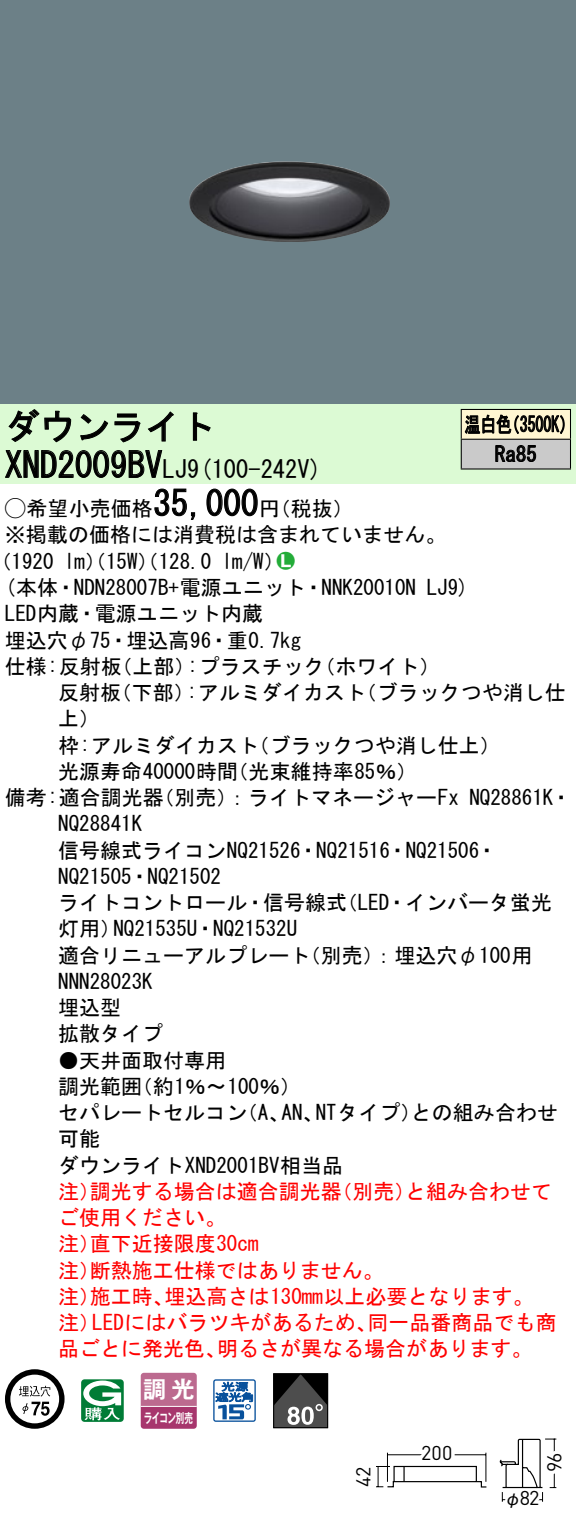
<style>
.page{position:relative;width:576px;height:1524px;background:#fff}
.page>*{position:absolute;margin:0;border:0;box-sizing:border-box;transform-origin:0 0}
.t1{font:35px "MS Gothic";color:#000}
.t2{font:24.5px "MS Gothic";color:#000}
.t3{font:23.1px "Gothic MB101 Pro De Bold 90 pv RKSJ H";color:#fff}
.t4{font:21px/26.2px "MS Gothic";color:#000}
.t5{font:21px/26.2px "MS Gothic";color:#f00}
.t6{font:21px/29.8px "MS Gothic";color:#000;scale:.75 1}
.t7{font:21px "Ford Classification 1";color:#23ac38}
.t8{font:19.95px "DINOT";letter-spacing:.005em;color:#000}
.t9{font:17.5px "Gothic BBB Pro Medium 90 pv RKSJ H";color:#000}
.t10{font:13.3px "Gothic MB101 Pro De Bold 90 pv RKSJ H";letter-spacing:-.05em;color:#fff;scale:.65 1}
.s1{font-size:24.5px}
.s2{font-family:"Ford Classification 1"}
.s3{color:#fff}
</style>
<div class="page">
<div style="left:0;top:0;width:575px;height:404px;background:#6c8087"></div>
<img style="left:189px;top:161px;width:201px;height:81px">
<div style="left:0;top:404px;width:575px;height:79px;background:#dcfad4"></div>
<svg style="left:8px;top:409px;width:64px;height:34px"></svg>
<svg style="left:80px;top:413px;width:60px;height:30px"></svg>
<svg style="left:147px;top:411px;width:26px;height:31px"></svg>
<svg style="left:192px;top:412px;width:19px;height:29px"></svg>
<svg style="left:5px;top:450px;width:158px;height:28px"></svg>
<svg style="left:154px;top:488px;width:42px;height:32px"></svg>
<svg style="left:206px;top:488px;width:52px;height:29px"></svg>
<svg style="left:5px;top:1369px;width:59px;height:60px"></svg>
<svg style="left:81px;top:1379px;width:43px;height:43px"></svg>
<svg style="left:140px;top:1373px;width:56px;height:56px;background:#b55884"></svg>
<hr style="left:141px;top:1406px;width:55px;height:1px;background:#fff">
<svg style="left:213px;top:1379px;width:43px;height:43px"></svg>
<div style="left:273px;top:1373px;width:55px;height:55px;border:1px solid #000"></div>
<svg style="left:273px;top:1374px;width:54px;height:53px;background:#484848"></svg>
<div style="left:461px;top:409px;width:109px;height:30px;background:#fff6d2"></div>
<div style="left:461px;top:439px;width:109px;height:30px;background:#cacaca"></div>
<hr style="left:460px;top:409px;width:110px;height:1px;background:#000">
<hr style="left:569px;top:410px;width:2px;height:29px;background:#000">
<hr style="left:460px;top:439px;width:110px;height:1px;background:#000">
<hr style="left:569px;top:440px;width:2px;height:28px;background:#000">
<hr style="left:460px;top:468px;width:110px;height:2px;background:#000">
<svg style="left:460px;top:410px;width:104px;height:58px"></svg>
<svg style="left:499px;top:1438px;width:58px;height:64px"></svg>
<svg style="left:376px;top:1452px;width:111px;height:36px"></svg>
<h1 class="t1" style="left:5px;top:409px;width:212px">ダウンライト</h1>
<p class="t2" style="left:187px;top:456px;width:136px">(9 100-242 (V</p>
<h1 class="t1" style="left:5px;top:447px;width:184px">XND2009BV<span class="s1">LJ</span></h1>
<h1 class="t1" style="left:153px;top:486px;width:106px">35,000</h1>
<p class="t4" style="left:5px;top:495px;width:442px"><span class="s2">A</span>希望小売価格<br>※掲載の価格には消費税は含まれていません。</p>
<p class="t7" style="left:277px;top:550px;width:19px">2<span class="s3">7</span></p>
<p class="t4" style="left:259px;top:495px;width:96px">（円税抜(</p>
<p class="t4" style="left:222px;top:548px;width:64px">l m (W/</p>
<p class="t4" style="left:-9px;top:548px;width:65px">（1920</p>
<p class="t4" style="left:64px;top:548px;width:149px">lm）（15 ）（W 128.0</p>
<p class="t6" style="left:494px;top:409px;width:57px;text-indent:-30px">温白色<br>Ra85</p>
<p class="t6" style="left:504px;top:409px;width:96px">（3500 (K</p>
<p class="t4" style="left:5px;top:574px;width:412px">(本体・NDN28007 +B 電源ユニット・NNK20010N</p>
<p class="t4" style="left:5px;top:600px;width:259px">LED内蔵・電源ユニット内蔵</p>
<p class="t4" style="left:5px;top:627px;width:297px">埋込穴φ75・埋込高96・重0.7kg</p>
<p class="t4" style="left:314px;top:653px;width:127px">（ホワイト(</p>
<p class="t4" style="left:426px;top:574px;width:44px">LJ (9</p>
<p class="t4" style="left:187px;top:653px;width:139px">:プラスチック</p>
<p class="t4" style="left:5px;top:653px;width:118px">仕様:反射板</p>
<p class="t4" style="left:111px;top:653px;width:85px">（上部）</p>
<p class="t4" style="left:58px;top:679px;width:64px">反射板上(</p>
<p class="t4" style="left:111px;top:679px;width:85px">（下部）</p>
<p class="t4" style="left:355px;top:679px;width:211px">（ブラックつや消し仕</p>
<p class="t4" style="left:187px;top:679px;width:181px">:アルミダイカスト</p>
<p class="t4" style="left:248px;top:732px;width:254px">（ブラックつや消し仕上(</p>
<p class="t4" style="left:227px;top:732px;width:191px;text-indent:-169px">枠:アルミダイカスト<br>（光束維持率85％(</p>
<p class="t4" style="left:58px;top:758px;width:181px">光源寿命40000時間</p>
<p class="t4" style="left:153px;top:784px;width:307px">（別売：）ライトマネージャーFx</p>
<p class="t4" style="left:5px;top:784px;width:160px">備考:適合調光器</p>
<p class="t4" style="left:58px;top:810px;width:85px">NQ28841K</p>
<p class="t4" style="left:58px;top:837px;width:441px">信号線式ライコンNQ21526・NQ21516・NQ21506・</p>
<p class="t4" style="left:58px;top:863px;width:164px">NQ21505・NQ21502</p>
<p class="t4" style="left:336px;top:889px;width:217px">（LED・インバータ蛍光</p>
<p class="t4" style="left:469px;top:784px;width:104px">NQ28861 ・K</p>
<p class="t4" style="left:58px;top:889px;width:290px;text-align:center">ライトコントロール・信号線式<br>NQ21535 ・U NQ21532U</p>
<p class="t4" style="left:58px;top:915px;width:64px">灯用）</p>
<p class="t4" style="left:58px;top:942px;width:253px">適合リニューアルプレート<br>NNN28023K<br>埋込型<br>拡散タイプ</p>
<p class="t4" style="left:132px;top:1047px;width:171px;text-indent:-73px">●天井面取付専用<br>（約1％〜100％(</p>
<p class="t4" style="left:300px;top:942px;width:234px">（別売：）埋込穴φ100用</p>
<p class="t4" style="left:58px;top:1073px;width:85px">調光範囲</p>
<p class="t4" style="left:315px;top:1099px;width:107px">NTタイプ）</p>
<p class="t4" style="left:411px;top:1099px;width:148px">との組み合わせ</p>
<p class="t4" style="left:58px;top:1099px;width:286px">セパレートセルコン<br>可能<br>ダウンライトXND2001BV相当品</p>
<p class="t4" style="left:237px;top:1099px;width:54px">（、A</p>
<p class="t4" style="left:281px;top:1099px;width:43px">AN、</p>
<p class="t5" style="left:90px;top:1178px;width:253px">調光する場合は適合調光器</p>
<p class="t5" style="left:331px;top:1178px;width:85px">（別売）</p>
<p class="t5" style="left:405px;top:1178px;width:148px">と組み合わせて</p>
<p class="t5" style="left:58px;top:1178px;width:43px">注）</p>
<p class="t5" style="left:58px;top:1204px;width:169px">ご使用ください。</p>
<p class="t5" style="left:90px;top:1230px;width:170px">直下近接限度30cm</p>
<p class="t5" style="left:90px;top:1230px;width:295px;text-indent:-32px">注）<br>断熱施工仕様ではありません。</p>
<p class="t5" style="left:58px;top:1257px;width:43px">注）</p>
<p class="t5" style="left:164px;top:1283px;width:370px">埋込高さは130mm以上必要となります。</p>
<p class="t5" style="left:90px;top:1283px;width:85px">施工時、</p>
<p class="t5" style="left:58px;top:1283px;width:43px">注）</p>
<p class="t5" style="left:92px;top:1309px;width:286px">LEDにはバラツキがあるため、</p>
<p class="t5" style="left:367px;top:1309px;width:190px">同一品番商品でも商</p>
<p class="t5" style="left:58px;top:1309px;width:43px">注）</p>
<p class="t5" style="left:58px;top:1335px;width:169px">品ごとに発光色、</p>
<p class="t5" style="left:217px;top:1335px;width:317px">明るさが異なる場合があります。</p>
<p class="t3" style="left:143px;top:1370px;width:53px">調光</p>
<p class="t10" style="left:144px;top:1406px;width:77px">ライコン別売</p>
<p class="t8" style="left:349px;top:1487px;width:22px;rotate:-90deg">42</p>
<p class="t8" style="left:421px;top:1439px;width:33px">200</p>
<p class="t8" style="left:519px;top:1484px;width:21px">82</p>
<p class="t9" style="left:504px;top:1484px;width:19px">φ</p>
<p class="t8" style="left:540px;top:1472px;width:21px;rotate:-90deg">96</p>
</div>
